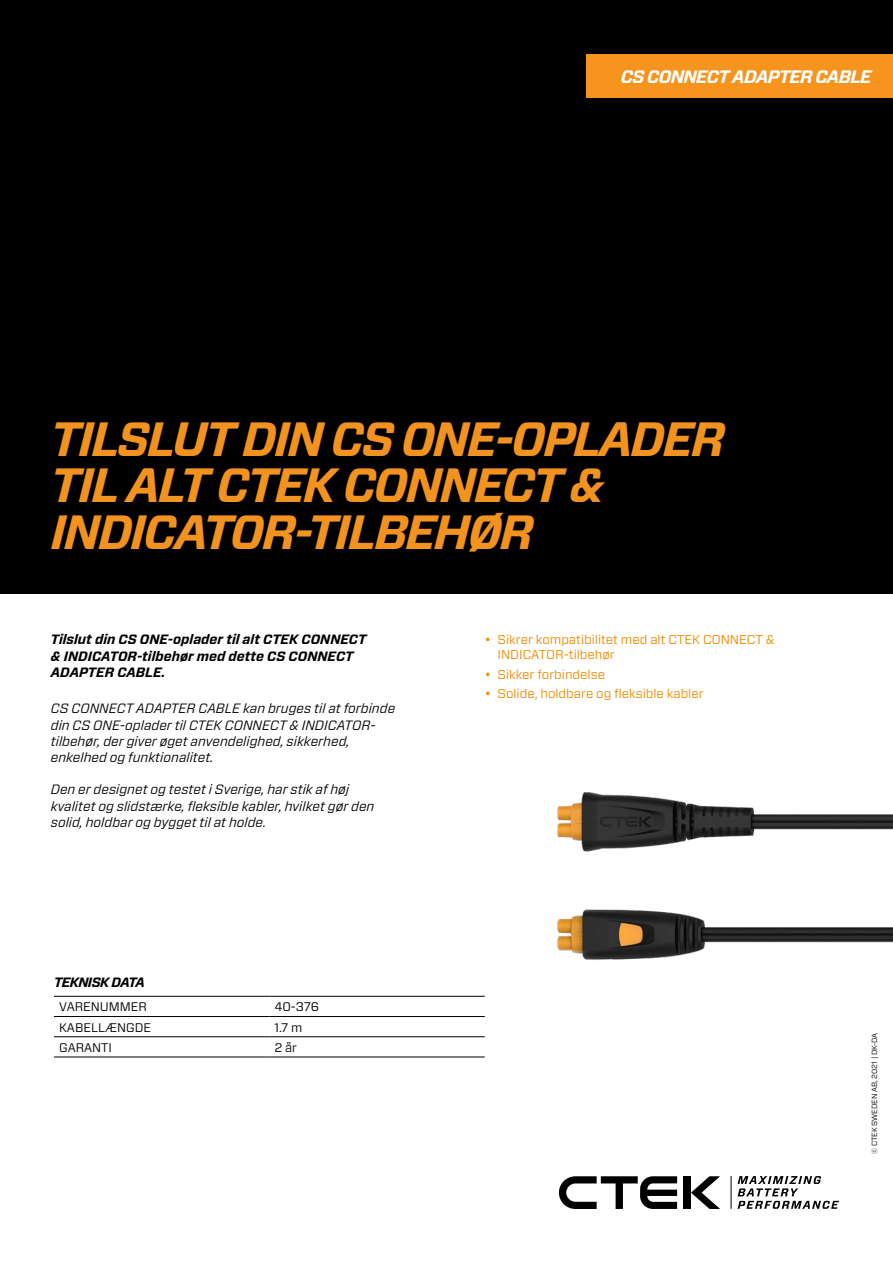
<style>
.page{position:relative;width:893px;height:1263px;background:#fff}
.page>*{position:absolute;margin:0;border:0;box-sizing:border-box;transform-origin:0 0}
.t1{font:italic 700 48px/46.5px "Forza";letter-spacing:-.04em;color:#f29320}
.t2{font:italic 700 18px "Forza";letter-spacing:-.04em;color:#fff}
.t3{font:italic 13.5px/16.2px "Forza";color:#000}
.t4{font:italic 700 13.5px/16.2px "Forza";color:#000}
.t5{font:italic 700 13.5px "Forza";letter-spacing:-.04em;color:#000}
.t6{font:12.75px/15.3px "Forza";color:#f18a00}
.t7{font:12.45px "Forza";color:#000}
.t8{font:7.5px "Forza";color:#000}
</style>
<div class="page">
<div style="left:684px;top:1176px;width:7px;height:33px;background:#000"></div>
<svg style="left:691px;top:1176px;width:29px;height:33px"></svg>
<svg style="left:559px;top:1176px;width:118px;height:33px"></svg>
<svg style="left:738px;top:1176px;width:101px;height:33px"></svg>
<hr style="left:731px;top:1176px;width:1px;height:33px;background:#000">
<div style="left:0;top:0;width:893px;height:593px;background:#000"></div>
<img style="left:458px;top:792px;width:435px;height:265px">
<div style="left:587px;top:54px;width:306px;height:43px;background:#f7941e"></div>
<hr style="left:54px;top:996px;width:215px;height:1px;background:#000">
<hr style="left:269px;top:996px;width:216px;height:1px;background:#000">
<hr style="left:54px;top:1016px;width:215px;height:1px;background:#000">
<hr style="left:269px;top:1016px;width:216px;height:1px;background:#000">
<hr style="left:54px;top:1036px;width:215px;height:1px;background:#000">
<hr style="left:269px;top:1036px;width:216px;height:1px;background:#000">
<hr style="left:54px;top:1057px;width:215px;height:1px;background:#000">
<hr style="left:269px;top:1057px;width:216px;height:1px;background:#000">
<h2 class="t2" style="left:621px;top:64px;width:252px">CS CONNECT ADAPTER CABLE</h2>
<h1 class="t1" style="left:51px;top:416px;width:676px">TILSLUT DIN CS ONE-OPLADER<br>TIL ALT CTEK CONNECT &amp;<br>INDICATOR-TILBEHØR</h1>
<p class="t4" style="left:51px;top:632px;width:317px">Tilslut din CS ONE-oplader til alt CTEK CONNECT &amp; INDICATOR-tilbehør med dette CS CONNECT<br>ADAPTER CABLE.</p>
<p class="t3" style="left:51px;top:700px;width:346px">CS CONNECT ADAPTER CABLE kan bruges til at forbinde din CS ONE-oplader til CTEK CONNECT &amp; INDICATOR&shy;tilbehør, der giver øget anvendelighed, sikkerhed, enkelhed og funktionalitet.</p>
<p class="t3" style="left:51px;top:781px;width:325px">Den er designet og testet i Sverige, har stik af høj kvalitet og slidstærke, fleksible kabler, hvilket gør den solid, holdbar og bygget til at holde.</p>
<p class="t5" style="left:54px;top:973px;width:92px">TEKNISK DATA</p>
<p class="t7" style="left:59px;top:998px;width:89px">VARENUMMER</p>
<p class="t7" style="left:274px;top:998px;width:46px">40-376</p>
<p class="t7" style="left:59px;top:1019px;width:93px">KABELLÆNGDE</p>
<p class="t7" style="left:274px;top:1019px;width:29px">1.7 m</p>
<p class="t7" style="left:59px;top:1039px;width:54px">GARANTI</p>
<p class="t7" style="left:274px;top:1039px;width:24px">2 år</p>
<p class="t6" style="left:497px;top:631px;width:279px;text-indent:-13px">• Sikrer kompatibilitet med alt CTEK CONNECT &amp;<br>INDICATOR-tilbehør</p>
<p class="t6" style="left:485px;top:666px;width:122px">• Sikker forbindelse</p>
<p class="t6" style="left:485px;top:686px;width:220px">• Solide, holdbare og fleksible kabler</p>
<p class="t8" style="left:870px;top:1153px;width:122px;rotate:-90deg">© CTEK SWEDEN AB, 2021 | DK-DA</p>
</div>
